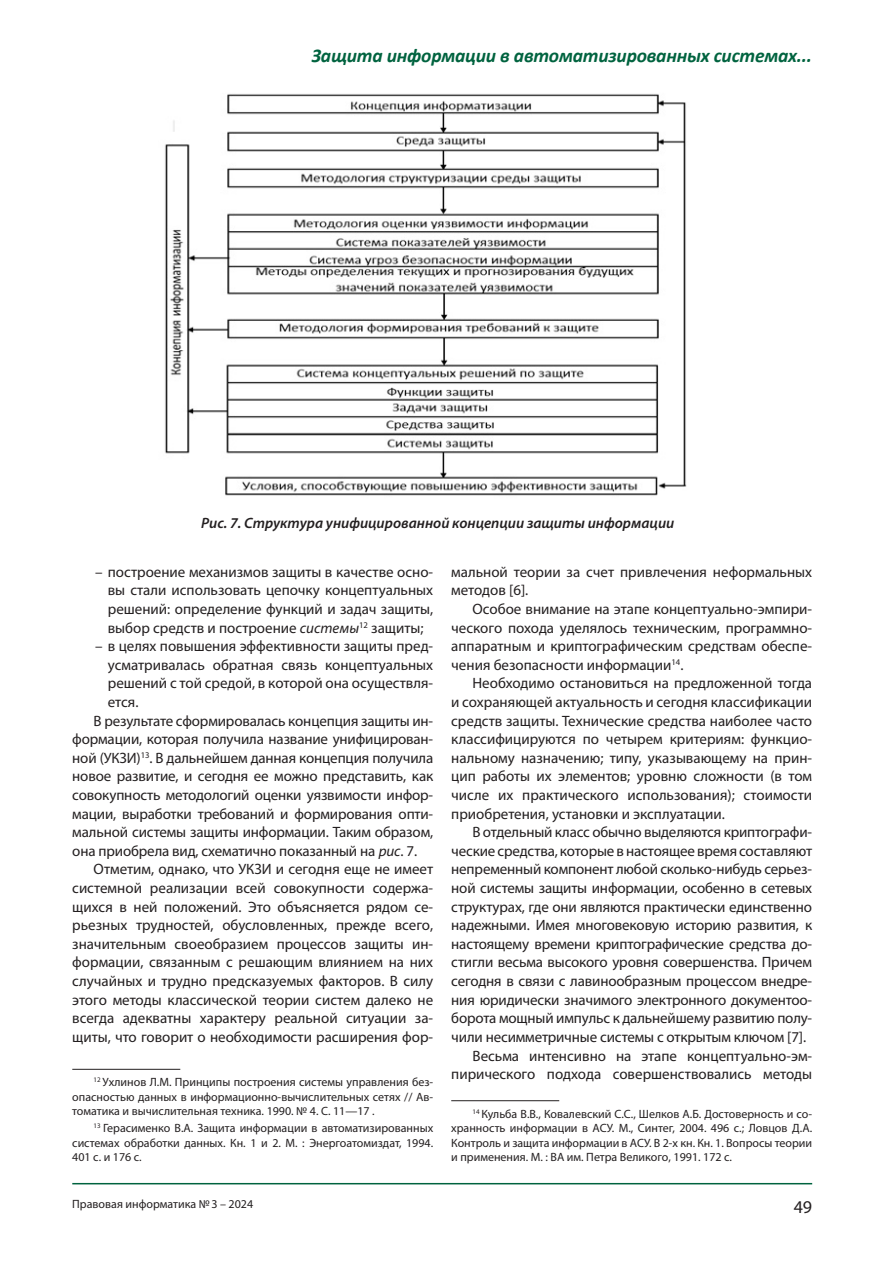
<style>
.page{position:relative;width:893px;height:1263px;background:#fff}
.page>*{position:absolute;margin:0;border:0;box-sizing:border-box;transform-origin:0 0}
.t1{font:italic 700 19.5px "Calibri";letter-spacing:-.01em;color:#00633f}
.t2{font:18px "Myriad Pro";color:#231f20}
.Текст_основной{font:15px/18.6px "Myriad Pro";color:#231f20;text-align:justify}
.Рисунок{font:italic 600 15px "Myriad Pro";color:#231f20}
.сноска{font:12px/14.4px "Myriad Pro";color:#231f20;text-align:justify}
.s1{font-style:italic}
</style>
<div class="page">
<hr style="left:72px;top:1183px;width:740px;height:1px;background:#00633f">
<hr style="left:72px;top:1069px;width:108px;height:1px;background:#231f20">
<hr style="left:451px;top:1100px;width:108px;height:1px;background:#231f20">
<img style="left:165px;top:94px;width:522px;height:402px">
<h1 class="t1" style="left:312px;top:42px;width:502px">Защита информации в автоматизированных системах...</h1>
<p class="Рисунок" style="left:201px;top:513px;width:475px">Рис. 7. Структура унифицированной концепции защиты информации</p>
<p class="Текст_основной" style="left:108px;top:562px;width:327px;text-indent:-13px">– построение механизмов защиты в качестве осно&shy;вы стали использовать цепочку концептуальных решений: определение функций и задач защиты, выбор средств и построение <span class="s1">системы</span><sup>12</sup> защиты;</p>
<p class="Текст_основной" style="left:108px;top:637px;width:327px;text-indent:-13px">– в целях повышения эффективности защиты пред&shy;усматривалась обратная связь концептуальных решений с той средой, в которой она осуществля&shy;ется.</p>
<p class="Текст_основной" style="left:72px;top:711px;width:362px;text-indent:21px">В результате сформировалась концепция защиты ин&shy;формации, которая получила название унифицирован&shy;ной (УКЗИ)<sup>13</sup>. В дальнейшем данная концепция получила новое развитие, и сегодня ее можно представить, как совокупность методологий оценки уязвимости инфор&shy;мации, выработки требований и формирования опти&shy;мальной системы защиты информации. Таким образом, она приобрела вид, схематично показанный на <span class="s1">рис</span>. 7.</p>
<p class="Текст_основной" style="left:72px;top:860px;width:362px;text-indent:21px">Отметим, однако, что УКЗИ и сегодня еще не имеет системной реализации всей совокупности содержа&shy;щихся в ней положений. Это объясняется рядом се&shy;рьезных трудностей, обусловленных, прежде всего, значительным своеобразием процессов защиты ин&shy;формации, связанным с решающим влиянием на них случайных и трудно предсказуемых факторов. В силу этого методы классической теории систем далеко не всегда адекватны характеру реальной ситуации за&shy;щиты, что говорит о необходимости расширения фор-</p>
<p class="сноска" style="left:72px;top:1075px;width:362px;text-indent:21px"><sup>12</sup> Ухлинов Л.М. Принципы построения системы управления без&shy;опасностью данных в информационно-вычислительных сетях // Ав&shy;томатика и вычислительная техника. 1990. № 4. С. 11—17 .</p>
<p class="сноска" style="left:72px;top:1121px;width:362px;text-indent:21px"><sup>13</sup> Герасименко В.А. Защита информации в автоматизированных системах обработки данных. Кн. 1 и 2. М. : Энергоатомиздат, 1994.<br>401 с. и 176 с.</p>
<p class="сноска" style="left:72px;top:1197px;width:182px">Правовая информатика №3 – 2024</p>
<p class="Текст_основной" style="left:451px;top:562px;width:362px">мальной теории за счет привлечения неформальных методов [6].</p>
<p class="Текст_основной" style="left:451px;top:599px;width:362px;text-indent:21px">Особое внимание на этапе концептуально-эмпири&shy;ческого похода уделялось техническим, программно&shy;аппаратным и криптографическим средствам обеспе&shy;чения безопасности информации<sup>14</sup>.</p>
<p class="Текст_основной" style="left:451px;top:674px;width:362px;text-indent:21px">Необходимо остановиться на предложенной тогда и сохраняющей актуальность и сегодня классификации средств защиты. Технические средства наиболее часто классифицируются по четырем критериям: функцио&shy;нальному назначению; типу, указывающему на прин&shy;цип работы их элементов; уровню сложности (в том числе их практического использования); стоимости приобретения, установки и эксплуатации.</p>
<p class="Текст_основной" style="left:451px;top:823px;width:362px;text-indent:21px">В отдельный класс обычно выделяются криптографи&shy;ческие средства, которые в настоящее время составляют непременный компонент любой сколько-нибудь серьез&shy;ной системы защиты информации, особенно в сетевых структурах, где они являются практически единственно надежными. Имея многовековую историю развития, к настоящему времени криптографические средства до&shy;стигли весьма высокого уровня совершенства. Причем сегодня в связи с лавинообразным процессом внедре&shy;ния юридически значимого электронного документоо&shy;борота мощный импульс к дальнейшему развитию полу&shy;чили несимметричные системы с открытым ключом [7].</p>
<p class="Текст_основной" style="left:451px;top:1046px;width:362px;text-align:right">Весьма интенсивно на этапе концептуально-эм&shy;пирического подхода совершенствовались методы</p>
<p class="сноска" style="left:451px;top:1106px;width:362px;text-indent:21px"><sup>14</sup> Кульба В.В., Ковалевский С.С., Шелков А.Б. Достоверность и со&shy;хранность информации в АСУ. М., Синтег, 2004. 496 с.; Ловцов Д.А.<br>Контроль и защита информации в АСУ. В 2-х кн. Кн. 1. Вопросы теории и применения. М. : ВА им. Петра Великого, 1991. 172 c.</p>
<p class="t2" style="left:794px;top:1195px;width:20px">49</p>
</div>
